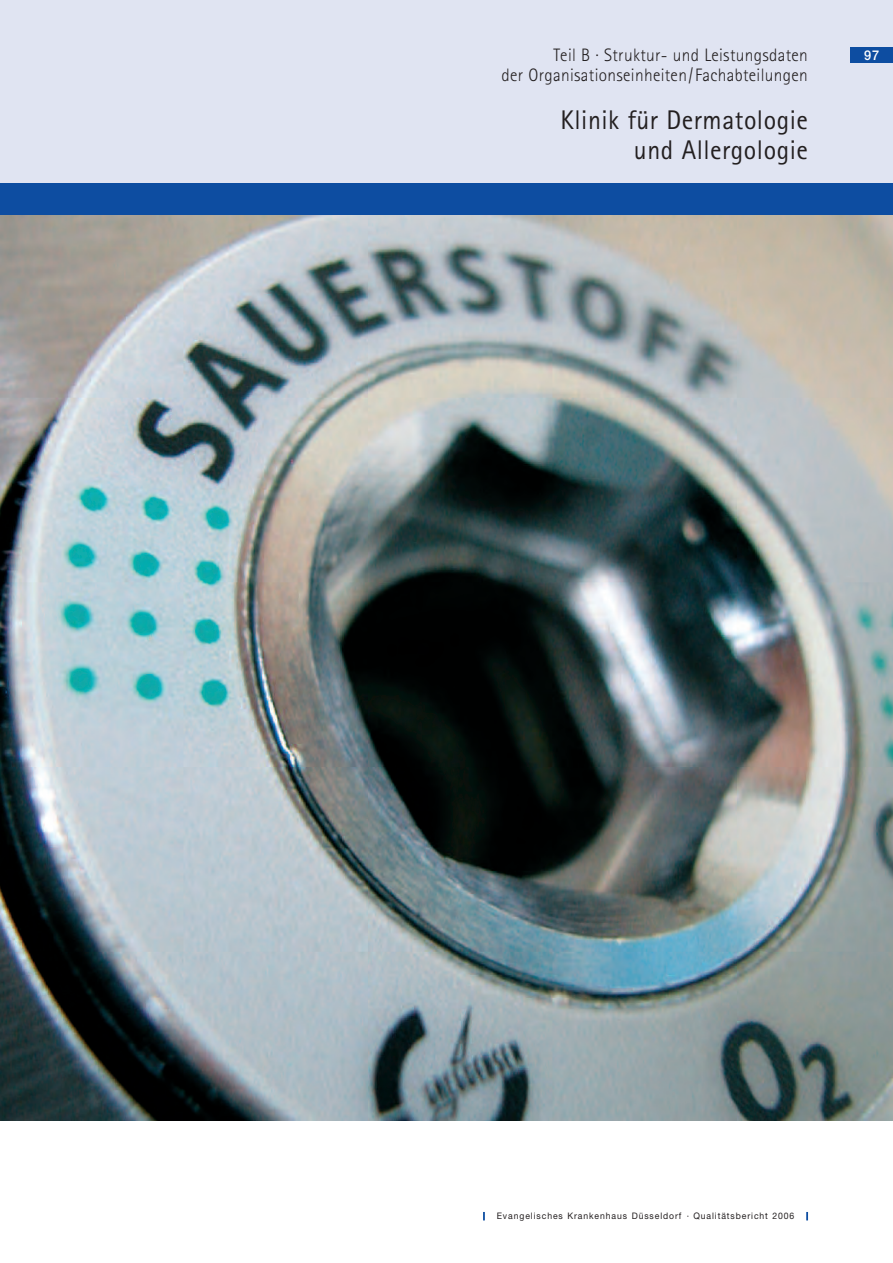
<style>
.page{position:relative;width:893px;height:1263px;background:#fff}
.page>*{position:absolute;margin:0;border:0;box-sizing:border-box;transform-origin:0 0}
.t1{font:27px/30px "Rotis Sans Serif";letter-spacing:.02em;color:#231f20;text-align:right;scale:.96 1}
.t2{font:300 18px/19.5px "Rotis Sans Serif";letter-spacing:.02em;color:#231f20;text-align:right;scale:.96 1}
.t3{font:500 13.5px "Helvetica Neue";color:#fff;scale:.95 1}
.t4{font:9px "Helvetica Neue";letter-spacing:.105em;color:#231f20;scale:.96 1}
</style>
<div class="page">
<img style="left:0;top:215px;width:893px;height:905px">
<svg style="left:483px;top:1212px;width:2px;height:8px"></svg>
<svg style="left:806px;top:1212px;width:2px;height:8px"></svg>
<div style="left:0;top:0;width:893px;height:191px;background:#e0e4f2"></div>
<div style="left:850px;top:47px;width:43px;height:16px;background:#0d4da1"></div>
<div style="left:0;top:183px;width:893px;height:32px;background:#0d4da1"></div>
<p class="t2" style="left:501px;top:47px;width:321px">Teil B · Struktur- und Leistungsdaten<br>der Organisationseinheiten/Fachabteilungen</p>
<h1 class="t1" style="left:560px;top:108px;width:259px">Klinik für Dermatologie und Allergologie</h1>
<p class="t3" style="left:864px;top:50px;width:17px">97</p>
<p class="t4" style="left:497px;top:1213px;width:312px">Evangelisches Krankenhaus Düsseldorf · Qualitätsbericht 2006</p>
</div>
